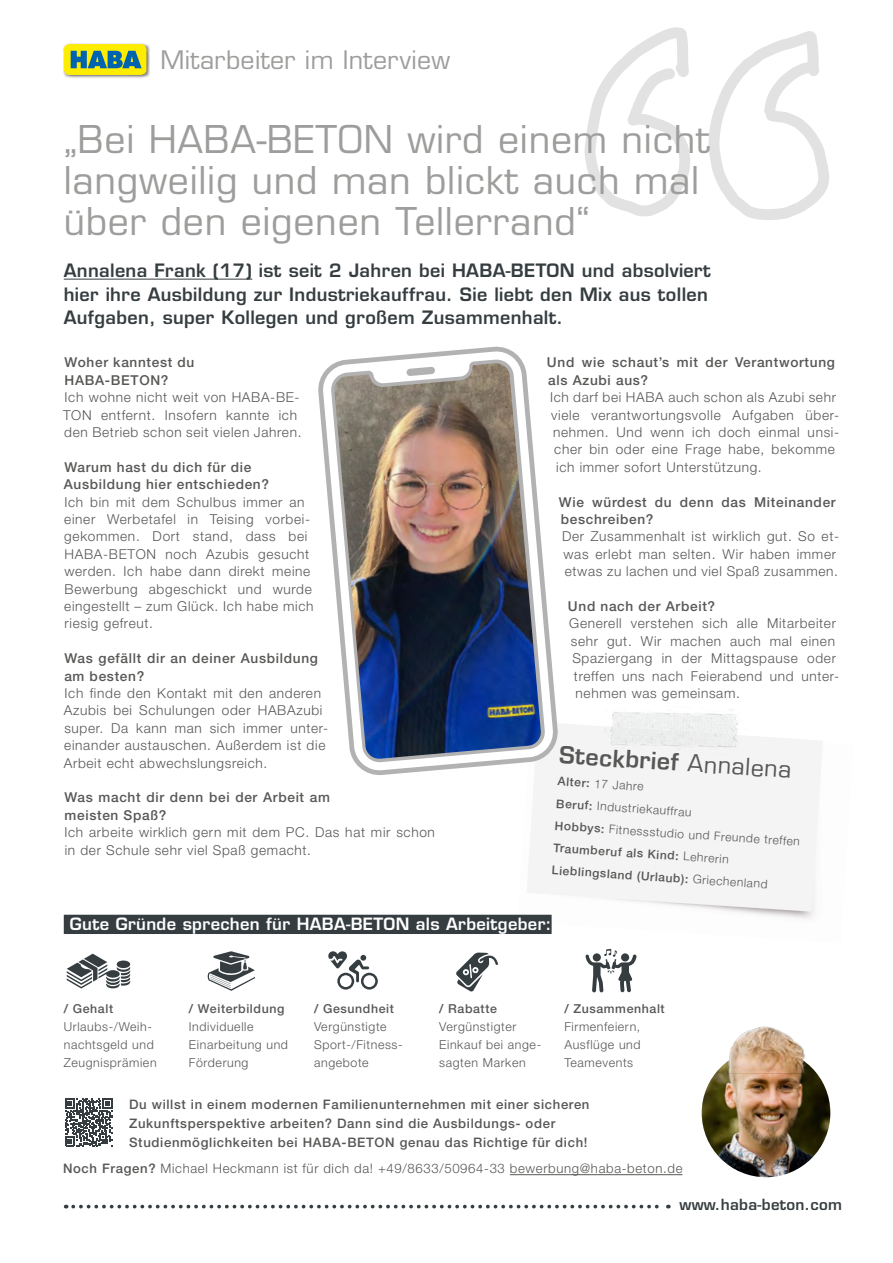
<style>
.page{position:relative;width:893px;height:1263px;background:#fff}
.page>*{position:absolute;margin:0;border:0;box-sizing:border-box;transform-origin:0 0}
.t1{font:37.35px/41px "Eurostile LTCE";letter-spacing:.02em;color:#9d9d9c}
.t2{font:24.9px "Eurostile LTCE";letter-spacing:.015em;color:#9d9d9c}
.t3{font:600 23.1px "Eurostile LTCE";color:#575756}
.t4{font:600 18px/23.2px "Eurostile LTCE";letter-spacing:.02em;color:#363d40}
.t5{font:600 16.5px "Eurostile LTCE";letter-spacing:.02em;color:#fff}
.t6{font:600 15px "Eurostile LTCE";letter-spacing:.02em;color:#363d40}
.t7{font:300 13.65px/17.4px "Helvetica Neue LT Pro";letter-spacing:.05em;color:#575756}
.t8{font:500 13.65px/17.4px "Helvetica Neue LT Pro";letter-spacing:.05em;color:#575756}
.t9{font:500 13.2px/18.6px "Helvetica Neue LT Pro";letter-spacing:.05em;color:#575756}
.t10{font:300 13.2px "Helvetica Neue LT Pro";letter-spacing:.05em;color:#575756}
.t11{font:300 12.3px/18.1px "Helvetica Neue LT Pro";letter-spacing:.05em;color:#575756}
.t12{font:500 12.3px "Helvetica Neue LT Pro";letter-spacing:.05em;color:#575756}
.t13{font:300 12px/22.2px "Helvetica Neue LT Pro";color:#575756}
.s1{font-weight:400}
.s2{font-weight:500}
</style>
<div class="page">
<div style="left:526px;top:724px;width:297px;height:187px;background:#f4f4f4"></div>
<img style="left:564px;top:712px;width:220px;height:61px">
<svg style="left:584px;top:27px;width:106px;height:189px"></svg>
<svg style="left:708px;top:31px;width:121px;height:189px"></svg>
<hr style="left:64px;top:279px;width:188px;height:1px;background:#363d40">
<div style="left:63px;top:43px;width:87px;height:35px;background:#1d1d1b;opacity:.6"></div>
<div style="left:64px;top:44px;width:82px;height:31px;background:#ffed00;border-radius:6px"></div>
<svg style="left:71px;top:51px;width:71px;height:17px"></svg>
<div style="left:64px;top:915px;width:488px;height:19px;background:#363d40"></div>
<svg style="left:67px;top:954px;width:64px;height:35px"></svg>
<svg style="left:207px;top:951px;width:48px;height:40px"></svg>
<svg style="left:328px;top:951px;width:50px;height:38px"></svg>
<svg style="left:456px;top:952px;width:42px;height:40px"></svg>
<svg style="left:585px;top:949px;width:51px;height:43px"></svg>
<svg style="left:318px;top:346px;width:241px;height:430px"></svg>
<img style="left:331px;top:361px;width:213px;height:400px">
<hr style="left:510px;top:1174px;width:172px;height:1px;background:#575756">
<svg style="left:65px;top:1099px;width:48px;height:47px"></svg>
<img style="left:702px;top:1048px;width:128px;height:129px;border-radius:64px">
<img style="left:723px;top:1026px;width:88px;height:78px">
<svg style="left:73px;top:1205px;width:596px;height:3px"></svg>
<h2 class="t2" style="left:161px;top:45px;width:291px">Mitarbeiter im Interview</h2>
<h1 class="t1" style="left:64px;top:119px;width:648px">„Bei HABA-BETON wird einem nicht langweilig und man blickt auch mal über den eigenen Tellerrand“</h1>
<h3 class="t4" style="left:64px;top:259px;width:649px">Annalena Frank (17) ist seit 2 Jahren bei HABA-BETON und absolviert hier ihre Ausbildung zur Industriekauffrau. Sie liebt den Mix aus tollen<br>Aufgaben, super Kollegen und großem Zusammenhalt.</h3>
<p class="t8" style="left:64px;top:354px;width:132px">Woher kanntest du<br>HABA-BETON?</p>
<p class="t7" style="left:63px;top:388px;width:240px">Ich wohne nicht weit von HABA-BE-<br>TON entfernt. Insofern kannte ich den Betrieb schon seit vielen Jahren.</p>
<p class="t8" style="left:64px;top:458px;width:207px">Warum hast du dich für die<br>Ausbildung hier entschieden?</p>
<p class="t7" style="left:64px;top:493px;width:251px">Ich bin mit dem Schulbus immer an einer Werbetafel in Teising vorbei&shy;gekommen. Dort stand, dass bei<br>HABA-BETON noch Azubis gesucht werden. Ich habe dann direkt meine<br>Bewerbung abgeschickt und wurde eingestellt – zum Glück. Ich habe mich riesig gefreut.</p>
<p class="t8" style="left:64px;top:649px;width:255px">Was gefällt dir an deiner Ausbildung am besten?</p>
<p class="t7" style="left:64px;top:684px;width:266px">Ich finde den Kontakt mit den anderen Azubis bei Schulungen oder HABAzubi super. Da kann man sich immer unter&shy;einander austauschen. Außerdem ist die Arbeit echt abwechslungsreich.</p>
<p class="t8" style="left:64px;top:789px;width:267px">Was macht dir denn bei der Arbeit am meisten Spaß?</p>
<p class="t7" style="left:65px;top:823px;width:372px">Ich arbeite wirklich gern mit dem PC. Das hat mir schon in der Schule sehr viel Spaß gemacht.</p>
<p class="t8" style="left:547px;top:354px;width:290px">Und wie schaut’s mit der Verantwortung als Azubi aus?</p>
<p class="t7" style="left:550px;top:388px;width:288px">Ich darf bei HABA auch schon als Azubi sehr</p>
<p class="t7" style="left:551px;top:406px;width:289px">viele verantwortungsvolle Aufgaben über-</p>
<p class="t7" style="left:553px;top:423px;width:288px">nehmen. Und wenn ich doch einmal unsi-</p>
<p class="t7" style="left:554px;top:440px;width:282px">cher bin oder eine Frage habe, bekomme</p>
<p class="t7" style="left:556px;top:458px;width:207px">ich immer sofort Unterstützung.</p>
<p class="t8" style="left:559px;top:493px;width:278px">Wie würdest du denn das Miteinander beschreiben?</p>
<p class="t7" style="left:562px;top:527px;width:279px">Der Zusammenhalt ist wirklich gut. So et&shy;was erlebt man selten. Wir haben immer etwas zu lachen und viel Spaß zusammen.</p>
<p class="t8" style="left:568px;top:597px;width:149px">Und nach der Arbeit?</p>
<p class="t7" style="left:569px;top:614px;width:268px">Generell verstehen sich alle Mitarbeiter</p>
<p class="t7" style="left:571px;top:632px;width:266px">sehr gut. Wir machen auch mal einen</p>
<p class="t7" style="left:572px;top:649px;width:265px">Spaziergang in der Mittagspause oder</p>
<p class="t7" style="left:574px;top:667px;width:267px">treffen uns nach Feierabend und unter-</p>
<p class="t7" style="left:576px;top:684px;width:166px">nehmen was gemeinsam.</p>
<h3 class="t3" style="left:560px;top:740px;width:234px;rotate:4deg">Steckbrief <span class="s1">Annalena</span></h3>
<p class="t13" style="left:559px;top:769px;width:247px;rotate:4deg"><span class="s2">Alter:</span> 17 Jahre<br><span class="s2">Beruf:</span> Industriekauffrau<br><span class="s2">Hobbys:</span> Fitnessstudio und Freunde treffen<br><span class="s2">Traumberuf als Kind:</span> Lehrerin<br><span class="s2">Lieblingsland (Urlaub):</span> Griechenland</p>
<p class="t5" style="left:70px;top:913px;width:483px">Gute Gründe sprechen für HABA-BETON als Arbeitgeber:</p>
<p class="t12" style="left:564px;top:1001px;width:102px">/ Zusammenhalt</p>
<p class="t11" style="left:564px;top:1017px;width:78px;text-align:justify">Firmenfeiern, Ausflüge und Teamevents</p>
<p class="t9" style="left:129px;top:1095px;width:462px">Du willst in einem modernen Familienunternehmen mit einer sicheren<br>Zukunftsperspektive arbeiten? Dann sind die Ausbildungs- oder<br>Studienmöglichkeiten bei HABA-BETON genau das Richtige für dich!</p>
<p class="t10" style="left:63px;top:1160px;width:621px"><span class="s2">Noch Fragen?</span> Michael Heckmann ist für dich da! +49/8633/50964-33 bewerbung@haba-beton.de</p>
<p class="t12" style="left:439px;top:1001px;width:59px">/ Rabatte</p>
<p class="t11" style="left:439px;top:1017px;width:104px">Vergünstigter<br>Einkauf bei ange&shy;sagten Marken</p>
<p class="t12" style="left:64px;top:1001px;width:51px">/ Gehalt</p>
<p class="t11" style="left:64px;top:1017px;width:94px">Urlaubs-/Weih&shy;nachtsgeld und<br>Zeugnisprämien</p>
<p class="t12" style="left:189px;top:1001px;width:97px">/ Weiterbildung</p>
<p class="t11" style="left:189px;top:1017px;width:101px">Individuelle<br>Einarbeitung und<br>Förderung</p>
<p class="t12" style="left:314px;top:1001px;width:81px">/ Gesundheit</p>
<p class="t11" style="left:314px;top:1017px;width:90px">Vergünstigte<br>Sport-/Fitness&shy;angebote</p>
<p class="t6" style="left:679px;top:1194px;width:164px">www.haba-beton.com</p>
</div>
